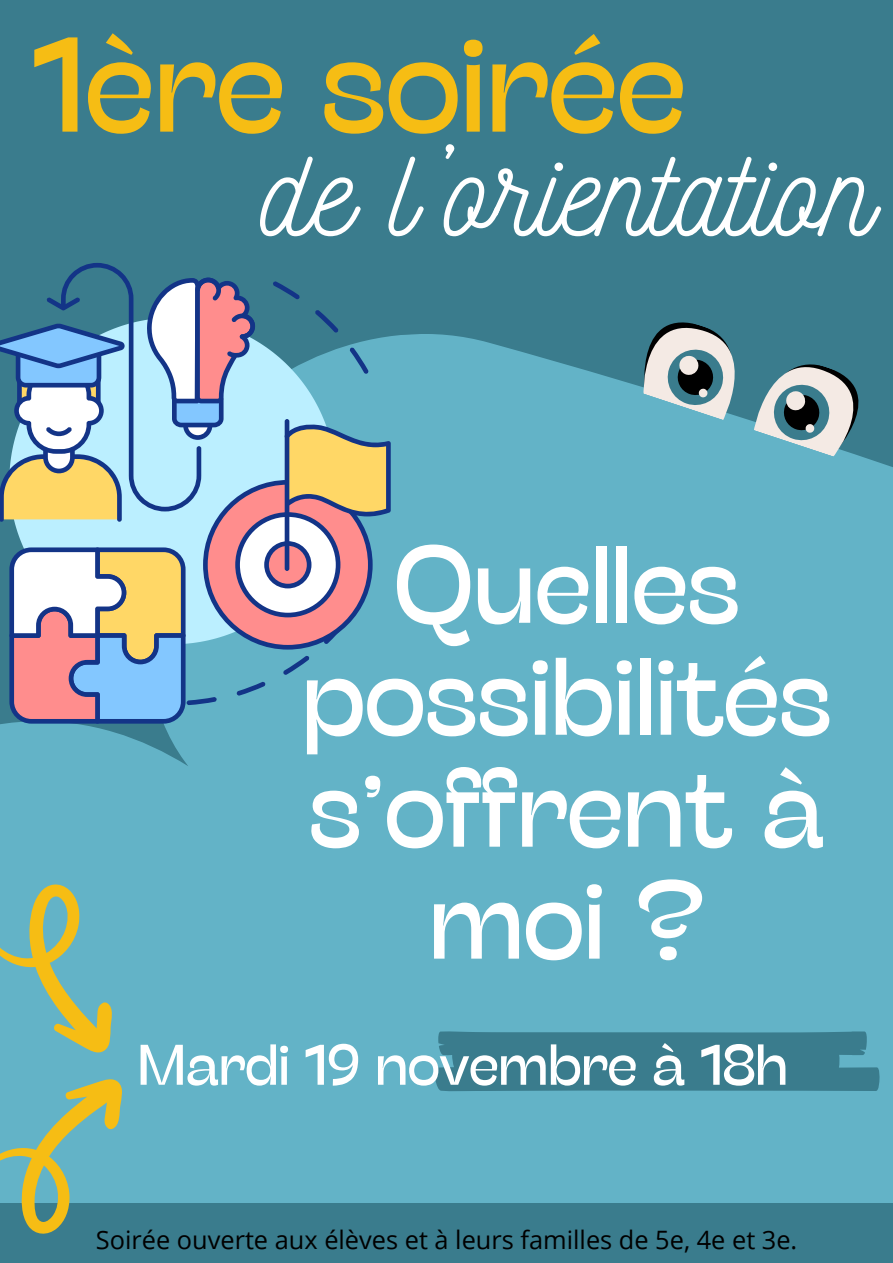
<style>
.page{position:relative;width:893px;height:1263px;background:#3a7c8d}
.page>*{position:absolute;margin:0;border:0;box-sizing:border-box;transform-origin:0 0}
.t1{font:134.7px "Stinger Fit";color:#f6bd14}
.t2{font:124.5px "Nickainley";color:#fff}
.t3{font:108.98px/111.9px "Stinger Fit";color:#fff;text-align:center}
.t4{font:57.15px "Stinger Fit";color:#fff}
.t5{font:25.35px "Open Sans";color:#000}
</style>
<div class="page">
<div style="left:0;top:334px;width:893px;height:869px;background:#63b3c7"></div>
<svg style="left:611px;top:334px;width:282px;height:130px"></svg>
<svg style="left:616px;top:322px;width:269px;height:144px"></svg>
<svg style="left:432px;top:1031px;width:448px;height:60px"></svg>
<svg style="left:0;top:263px;width:391px;height:461px"></svg>
<svg style="left:0;top:858px;width:172px;height:376px;background:#75b0a8"></svg>
<p class="t1" style="left:33px;top:0;width:654px">1ère soirée</p>
<h2 class="t2" style="left:260px;top:112px;width:615px">de l’orientation</h2>
<p class="t3" style="left:302px;top:524px;width:531px">Quelles possibilités s’offrent à moi ?</p>
<h1 class="t4" style="left:137px;top:1029px;width:652px">Mardi 19 novembre à 18h</h1>
<h1 class="t5" style="left:96px;top:1222px;width:703px">Soirée ouverte aux élèves et à leurs familles de 5e, 4e et 3e.</h1>
</div>
